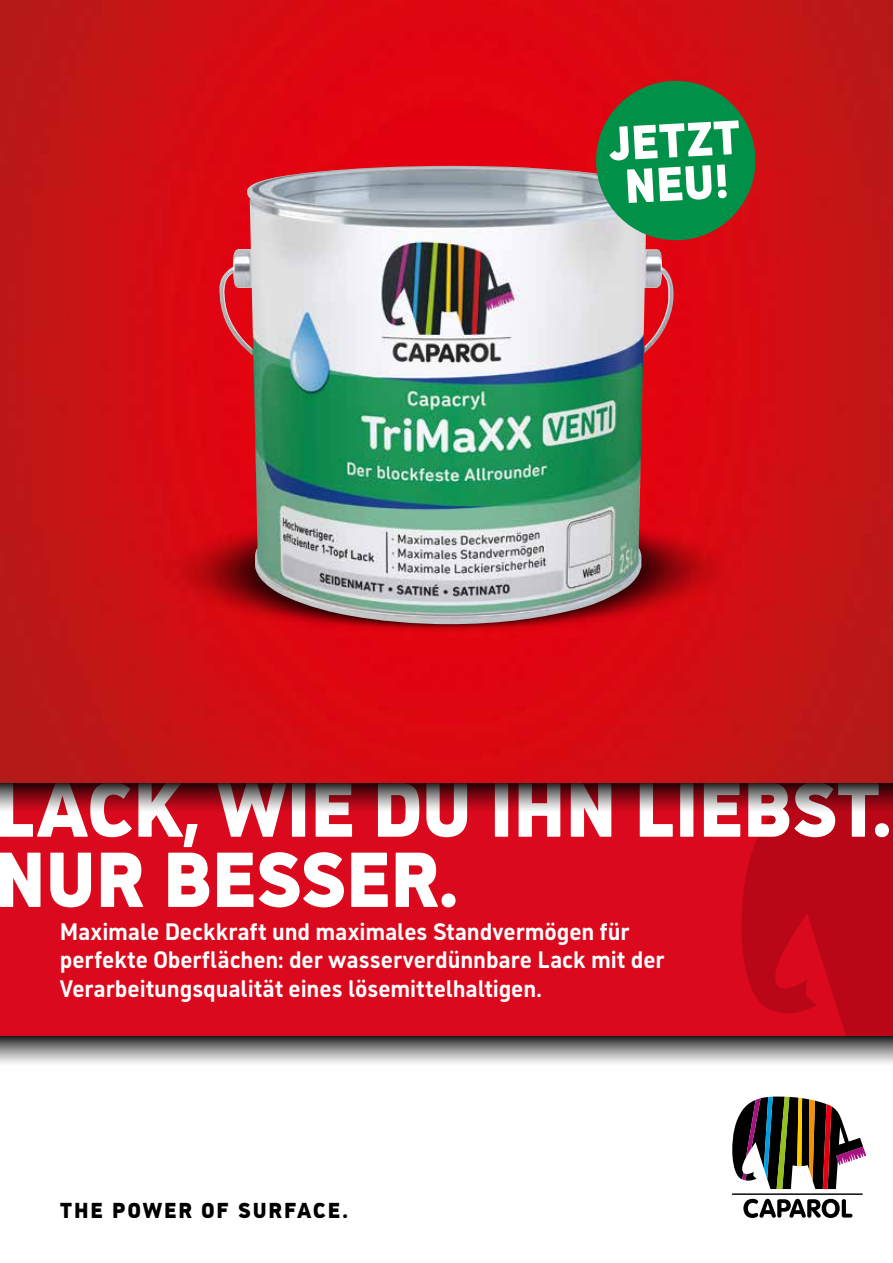
<style>
.page{position:relative;width:893px;height:1263px;background:#fff}
.page>*{position:absolute;margin:0;border:0;box-sizing:border-box;transform-origin:0 0}
.t1{font:78px/70.2px "CAP Elephant Black Low";color:#fff}
.t2{font:48.15px/43.3px "CAP Elephant Black Low";color:#fff}
.t3{font:700 24px/28.5px "CAP Elephant";letter-spacing:-.005em;color:#fff}
.t4{font:900 21.75px "CAP Elephant";letter-spacing:.09em;color:#000}
</style>
<div class="page">
<svg style="left:732px;top:1096px;width:134px;height:93px"></svg>
<svg style="left:743px;top:1199px;width:109px;height:19px"></svg>
<hr style="left:732px;top:1193px;width:131px;height:2px;background:#000">
<div style="left:0;top:782px;width:893px;height:254px;background:#da091d"></div>
<div style="left:0;top:1036px;width:893px;height:30px;background:linear-gradient(to bottom,#2a2a2a,#fff)"></div>
<svg style="left:741px;top:813px;width:152px;height:223px"></svg>
<svg style="left:0;top:782px;width:893px;height:31px"></svg>
<img style="left:0;top:0;width:893px;height:782px">
<img style="left:151px;top:172px;width:591px;height:462px">
<img style="left:218px;top:166px;width:456px;height:458px">
<svg style="left:592px;top:77px;width:168px;height:167px"></svg>
<h2 class="t2" style="left:607px;top:122px;width:134px;rotate:-3deg">JETZT<br>NEU!</h2>
<h1 class="t1" style="left:-5px;top:775px;width:897px">LACK, WIE DU IHN LIEBST.<br>NUR BESSER.</h1>
<p class="t3" style="left:60px;top:917px;width:606px">Maximale Deckkraft und maximales Standvermögen für perfekte Oberflächen: der wasserverdünnbare Lack mit der<br>Verarbeitungsqualität eines lösemittelhaltigen.</p>
<p class="t4" style="left:60px;top:1197px;width:289px">THE POWER OF SURFACE.</p>
</div>
